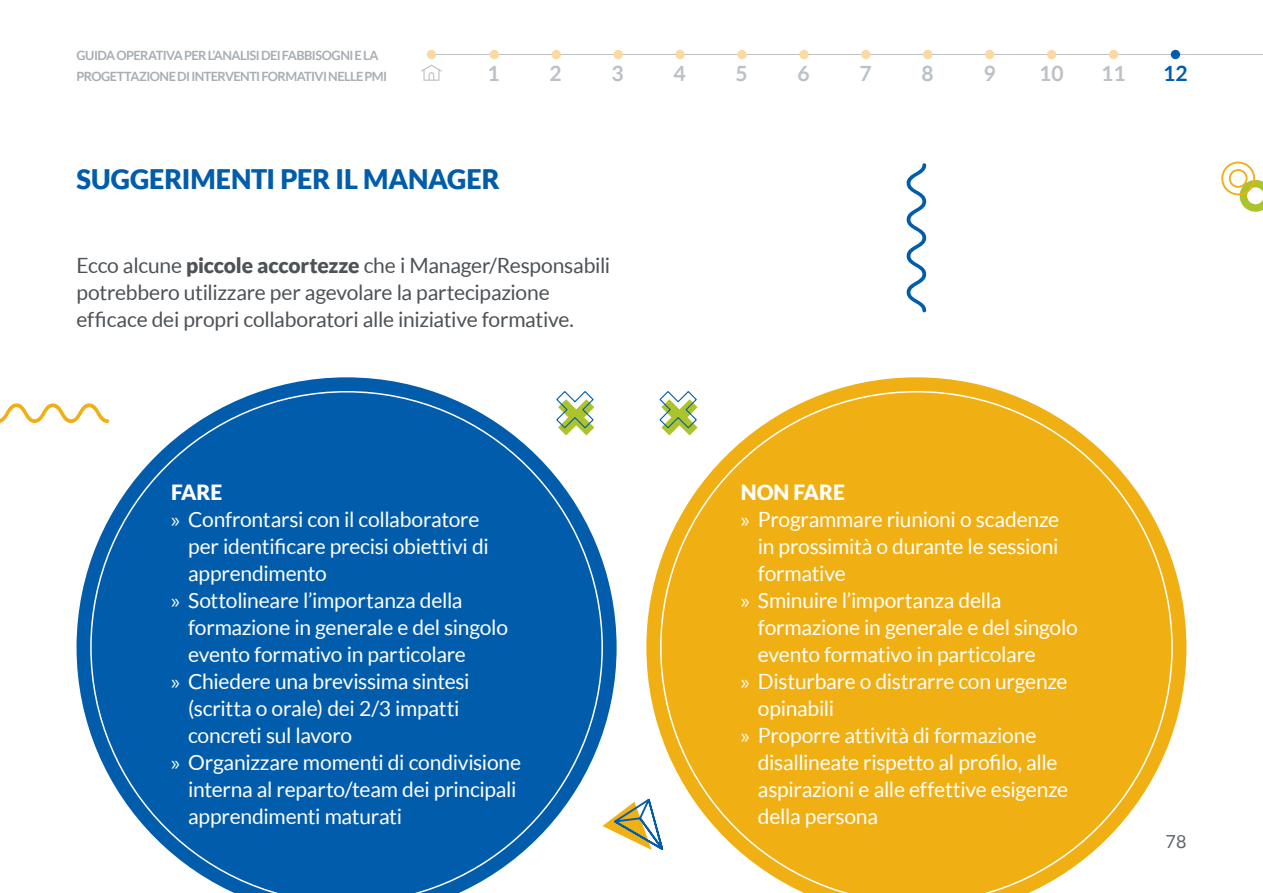
<style>
.page{position:relative;width:1263px;height:893px;background:#fff}
.page>*{position:absolute;margin:0;border:0;box-sizing:border-box;transform-origin:0 0}
.titolo_pagina{font:900 27px "Lato";letter-spacing:-.005em;color:#015dab}
.t1{font:21px/27px "Lato";letter-spacing:-.015em;color:#fff}
.testo{font:21px/27px "Lato";letter-spacing:-.015em;color:#4c5257}
.t2{font:700 21px "Lato";color:#bcc1c6}
.t3{font:900 21px "Lato";color:#fff}
.t4{font:700 21px "Lato";color:#015dab}
.t5{font:18px "Lato";color:#5f666b}
.t6{font:700 12.75px/21px "Lato";letter-spacing:-.045em;color:#a8aeb4}
.s1{font-weight:900}
.s2{font-family:"Myriad Pro"}
</style>
<div class="page">
<hr style="left:431px;top:54px;width:832px;height:1px;background:#bcc1c6">
<div style="left:427px;top:50px;width:9px;height:9px;background:#fadaa1;border-radius:50%"></div>
<svg style="left:421px;top:65px;width:21px;height:16px"></svg>
<div style="left:490px;top:50px;width:9px;height:9px;background:#fadaa1;border-radius:50%"></div>
<div style="left:737px;top:50px;width:10px;height:9px;background:#fadaa1;border-radius:50%"></div>
<div style="left:985px;top:50px;width:9px;height:9px;background:#fadaa1;border-radius:50%"></div>
<div style="left:552px;top:50px;width:9px;height:9px;background:#fadaa1;border-radius:50%"></div>
<div style="left:799px;top:50px;width:10px;height:9px;background:#fadaa1;border-radius:50%"></div>
<div style="left:1047px;top:50px;width:9px;height:9px;background:#fadaa1;border-radius:50%"></div>
<div style="left:613px;top:50px;width:10px;height:9px;background:#fadaa1;border-radius:50%"></div>
<div style="left:861px;top:50px;width:9px;height:9px;background:#fadaa1;border-radius:50%"></div>
<div style="left:1109px;top:50px;width:9px;height:9px;background:#fadaa1;border-radius:50%"></div>
<div style="left:675px;top:50px;width:10px;height:9px;background:#fadaa1;border-radius:50%"></div>
<div style="left:923px;top:50px;width:9px;height:9px;background:#fadaa1;border-radius:50%"></div>
<div style="left:1171px;top:50px;width:9px;height:9px;background:#015dab;border-radius:50%"></div>
<svg style="left:77px;top:377px;width:540px;height:355px"></svg>
<svg style="left:646px;top:377px;width:540px;height:355px"></svg>
<svg style="left:90px;top:391px;width:513px;height:502px;background:#2574b7"></svg>
<svg style="left:660px;top:391px;width:513px;height:502px;background:#f2ba35"></svg>
<svg style="left:658px;top:390px;width:40px;height:45px"></svg>
<svg style="left:555px;top:390px;width:40px;height:45px"></svg>
<svg style="left:602px;top:797px;width:65px;height:61px"></svg>
<svg style="left:1221px;top:161px;width:42px;height:51px"></svg>
<svg style="left:907px;top:163px;width:19px;height:149px"></svg>
<svg style="left:0;top:403px;width:109px;height:20px"></svg>
<p class="t6" style="left:77px;top:45px;width:312px">GUIDA OPERATIVA PER L’ANALISI DEI FABBISOGNI E LA<br>PROGETTAZIONE DI INTERVENTI FORMATIVI NELLE PMI</p>
<p class="t2" style="left:487px;top:61px;width:14px">1</p>
<p class="t2" style="left:549px;top:61px;width:14px">2</p>
<p class="t2" style="left:611px;top:61px;width:14px">3</p>
<p class="t2" style="left:673px;top:61px;width:14px">4</p>
<p class="t2" style="left:735px;top:61px;width:14px">5</p>
<p class="t2" style="left:797px;top:61px;width:14px">6</p>
<p class="t2" style="left:859px;top:61px;width:14px">7</p>
<p class="t2" style="left:921px;top:61px;width:14px">8</p>
<p class="t2" style="left:983px;top:61px;width:14px">9</p>
<p class="t2" style="left:1039px;top:61px;width:26px">10</p>
<p class="t2" style="left:1101px;top:61px;width:26px">11</p>
<p class="t4" style="left:1163px;top:61px;width:26px">12</p>
<p class="titolo_pagina" style="left:77px;top:163px;width:425px">SUGGERIMENTI PER IL MANAGER</p>
<p class="testo" style="left:77px;top:252px;width:535px">Ecco alcune <span class="s1">piccole accortezze</span> che i Manager/Responsabili potrebbero utilizzare per agevolare la partecipazione efficace dei propri collaboratori alle iniziative formative.</p>
<p class="t3" style="left:171px;top:480px;width:53px">FARE</p>
<p class="t1" style="left:188px;top:505px;width:302px;text-indent:-17px"><span class="s2">»</span> Confrontarsi con il collaboratore per identificare precisi obiettivi di apprendimento</p>
<p class="t1" style="left:188px;top:586px;width:321px;text-indent:-17px"><span class="s2">»</span> Sottolineare l’importanza della formazione in generale e del singolo evento formativo in particolare</p>
<p class="t1" style="left:188px;top:667px;width:283px;text-indent:-17px"><span class="s2">»</span> Chiedere una brevissima sintesi (scritta o orale) dei 2/3 impatti concreti sul lavoro</p>
<p class="t1" style="left:188px;top:748px;width:335px;text-indent:-17px"><span class="s2">»</span> Organizzare momenti di condivisione interna al reparto/team dei principali apprendimenti maturati</p>
<p class="t3" style="left:741px;top:480px;width:105px">NON FARE</p>
<p class="t1" style="left:758px;top:505px;width:303px;text-align:justify;text-indent:-17px"><span class="s2">»</span> Programmare riunioni o scadenze in prossimità o durante le sessioni formative</p>
<p class="t1" style="left:758px;top:586px;width:321px;text-indent:-17px"><span class="s2">»</span> Sminuire l’importanza della formazione in generale e del singolo evento formativo in particolare</p>
<p class="t1" style="left:758px;top:667px;width:311px;text-indent:-17px"><span class="s2">»</span> Disturbare o distrarre con urgenze opinabili</p>
<p class="t1" style="left:758px;top:721px;width:312px;text-indent:-17px"><span class="s2">»</span> Proporre attività di formazione disallineate rispetto al profilo, alle aspirazioni e alle effettive esigenze della persona</p>
<p class="t5" style="left:1165px;top:831px;width:22px">78</p>
</div>
